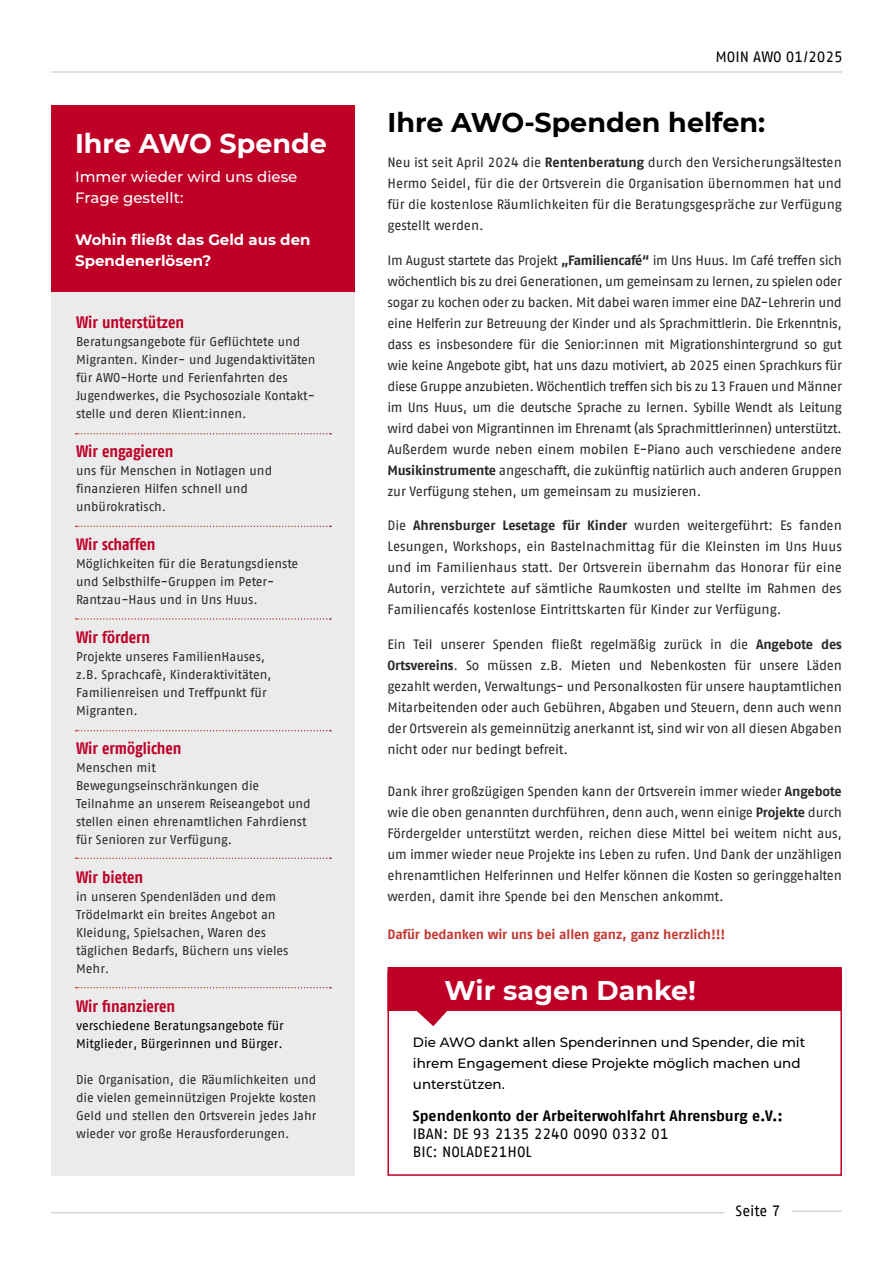
<style>
.page{position:relative;width:893px;height:1263px;background:#fff}
.page>*{position:absolute;margin:0;border:0;box-sizing:border-box;transform-origin:0 0}
.t1{font:700 27px "Montserrat";color:#fff}
.t2{font:700 27px "Montserrat";color:#000}
.t3{font:700 16.5px "AWO Fago Cond";letter-spacing:-.005em;color:#be0027}
.t4{font:15px/18px "AWO Fago Office";color:#000}
.t5{font:700 15px "AWO Fago Office";color:#000}
.t6{font:700 15px/21px "Montserrat";color:#fff}
.t7{font:500 15px/21px "Montserrat";color:#fff}
.t8{font:13.5px/21px "AWO Fago Office";letter-spacing:-.01em;color:#292929;text-align:justify}
.t9{font:500 13.5px/21px "Montserrat";color:#000}
.t10{font:700 13.5px "AWO Fago Office";letter-spacing:-.01em;color:#c43932}
.t11{font:12.75px/18px "AWO Fago Office";color:#292929}
.t12{font:12.75px/18px "AWO Fago Office";color:#000}
.s1{font-weight:700}
</style>
<div class="page">
<div style="left:387px;top:972px;width:455px;height:204px;border:2px solid #be0027"></div>
<hr style="left:51px;top:1212px;width:673px;height:1px;background:#d6d6d6">
<hr style="left:791px;top:1210px;width:51px;height:2px;background:#d6d6d6">
<div style="left:51px;top:245px;width:303px;height:931px;background:#ebebeb"></div>
<svg style="left:76px;top:433px;width:255px;height:1px"></svg>
<svg style="left:76px;top:526px;width:255px;height:1px"></svg>
<svg style="left:76px;top:618px;width:255px;height:2px"></svg>
<svg style="left:76px;top:730px;width:255px;height:1px"></svg>
<svg style="left:76px;top:857px;width:255px;height:2px"></svg>
<svg style="left:76px;top:987px;width:255px;height:1px"></svg>
<div style="left:51px;top:105px;width:303px;height:186px;background:#be0027"></div>
<svg style="left:387px;top:967px;width:455px;height:59px"></svg>
<hr style="left:51px;top:71px;width:791px;height:2px;background:#d6d6d6">
<h1 class="t1" style="left:75px;top:124px;width:253px">Ihre AWO Spende</h1>
<p class="t7" style="left:75px;top:165px;width:224px">Immer wieder wird uns diese<br>Frage gestellt:</p>
<p class="t6" style="left:75px;top:228px;width:237px">Wohin fließt das Geld aus den<br>Spendenerlösen?</p>
<p class="t3" style="left:76px;top:313px;width:110px">Wir unterstützen</p>
<p class="t11" style="left:76px;top:333px;width:241px">Beratungsangebote für Geflüchtete und Migranten. Kinder- und Jugendaktivitäten für AWO-Horte und Ferienfahrten des Jugendwerkes, die Psychosoziale Kontakt&shy;stelle und deren Klient:innen.</p>
<p class="t3" style="left:76px;top:442px;width:99px">Wir engagieren</p>
<p class="t11" style="left:76px;top:462px;width:198px">uns für Menschen in Notlagen und finanzieren Hilfen schnell und unbürokratisch.</p>
<p class="t3" style="left:76px;top:535px;width:81px">Wir schaffen</p>
<p class="t11" style="left:76px;top:555px;width:224px">Möglichkeiten für die Beratungsdienste und Selbsthilfe-Gruppen im Peter-<br>Rantzau-Haus und in Uns Huus.</p>
<p class="t3" style="left:76px;top:628px;width:75px">Wir fördern</p>
<p class="t11" style="left:76px;top:648px;width:197px">Projekte unseres FamilienHauses, z.B. Sprachcafè, Kinderaktivitäten,<br>Familienreisen und Treffpunkt für<br>Migranten.</p>
<p class="t3" style="left:76px;top:739px;width:107px">Wir ermöglichen</p>
<p class="t11" style="left:76px;top:759px;width:236px">Menschen mit<br>Bewegungseinschränkungen die<br>Teilnahme an unserem Reiseangebot und stellen einen ehrenamtlichen Fahrdienst für Senioren zur Verfügung.</p>
<p class="t3" style="left:76px;top:868px;width:68px">Wir bieten</p>
<p class="t11" style="left:76px;top:888px;width:214px">in unseren Spendenläden und dem<br>Trödelmarkt ein breites Angebot an<br>Kleidung, Spielsachen, Waren des täglichen Bedarfs, Büchern uns vieles<br>Mehr.</p>
<p class="t3" style="left:76px;top:997px;width:101px">Wir finanzieren</p>
<p class="t12" style="left:76px;top:1017px;width:209px">verschiedene Beratungsangebote für<br>Mitglieder, Bürgerinnen und Bürger.</p>
<p class="t11" style="left:76px;top:1071px;width:242px;text-align:justify">Die Organisation, die Räumlichkeiten und die vielen gemeinnützigen Projekte kosten Geld und stellen den Ortsverein jedes Jahr wieder vor große Herausforderungen.</p>
<p class="t4" style="left:715px;top:47px;width:129px">MOIN AWO 01/2025</p>
<h1 class="t2" style="left:387px;top:103px;width:379px">Ihre AWO-Spenden helfen:</h1>
<p class="t8" style="left:387px;top:152px;width:456px">Neu ist seit April 2024 die <span class="s1">Rentenberatung</span> durch den Versicherungsältesten Hermo Seidel, für die der Ortsverein die Organisation übernommen hat und für die kostenlose Räumlichkeiten für die Beratungsgespräche zur Verfügung gestellt werden.</p>
<p class="t8" style="left:387px;top:249px;width:456px">Im August startete das Projekt <span class="s1">„Familiencafé“</span> im Uns Huus. Im Café treffen sich wöchentlich bis zu drei Generationen, um gemeinsam zu lernen, zu spielen oder sogar zu kochen oder zu backen. Mit dabei waren immer eine DAZ-Lehrerin und eine Helferin zur Betreuung der Kinder und als Sprachmittlerin. Die Erkenntnis, dass es insbesondere für die Senior:innen mit Migrationshintergrund so gut wie keine Angebote gibt, hat uns dazu motiviert, ab 2025 einen Sprachkurs für diese Gruppe anzubieten. Wöchentlich treffen sich bis zu 13 Frauen und Männer im Uns Huus, um die deutsche Sprache zu lernen. Sybille Wendt als Leitung wird dabei von Migrantinnen im Ehrenamt (als Sprachmittlerinnen) unterstützt.<br>Außerdem wurde neben einem mobilen E-Piano auch verschiedene andere <span class="s1">Musikinstrumente</span> angeschafft, die zukünftig natürlich auch anderen Gruppen zur Verfügung stehen, um gemeinsam zu musizieren.</p>
<p class="t8" style="left:387px;top:515px;width:456px">Die <span class="s1">Ahrensburger Lesetage für Kinder</span> wurden weitergeführt: Es fanden Lesungen, Workshops, ein Bastelnachmittag für die Kleinsten im Uns Huus und im Familienhaus statt. Der Ortsverein übernahm das Honorar für eine Autorin, verzichtete auf sämtliche Raumkosten und stellte im Rahmen des Familiencafés kostenlose Eintrittskarten für Kinder zur Verfügung.</p>
<p class="t8" style="left:387px;top:634px;width:456px">Ein Teil unserer Spenden fließt regelmäßig zurück in die <span class="s1">Angebote des Ortsvereins</span>. So müssen z.B. Mieten und Nebenkosten für unsere Läden gezahlt werden, Verwaltungs- und Personalkosten für unsere hauptamtlichen Mitarbeitenden oder auch Gebühren, Abgaben und Steuern, denn auch wenn der Ortsverein als gemeinnützig anerkannt ist, sind wir von all diesen Abgaben nicht oder nur bedingt befreit.</p>
<p class="t8" style="left:387px;top:781px;width:456px">Dank ihrer großzügigen Spenden kann der Ortsverein immer wieder <span class="s1">Angebote </span>wie die oben genannten durchführen, denn auch, wenn einige <span class="s1">Projekte</span> durch Fördergelder unterstützt werden, reichen diese Mittel bei weitem nicht aus, um immer wieder neue Projekte ins Leben zu rufen. Und Dank der unzähligen ehrenamtlichen Helferinnen und Helfer können die Kosten so geringgehalten werden, damit ihre Spende bei den Menschen ankommt.</p>
<p class="t10" style="left:387px;top:926px;width:339px">Dafür bedanken wir uns bei allen ganz, ganz herzlich!!!</p>
<h1 class="t1" style="left:444px;top:971px;width:253px">Wir sagen Danke!</h1>
<p class="t9" style="left:413px;top:1031px;width:394px">Die AWO dankt allen Spenderinnen und Spender, die mit ihrem Engagement diese Projekte möglich machen und unterstützen.</p>
<p class="t5" style="left:413px;top:1107px;width:372px">Spendenkonto der Arbeiterwohlfahrt Ahrensburg e.V.:</p>
<p class="t4" style="left:413px;top:1124px;width:257px">IBAN: DE 93 2135 2240 0090 0332 01<br>BIC: NOLADE21HOL</p>
<p class="t4" style="left:736px;top:1201px;width:46px">Seite 7</p>
</div>
